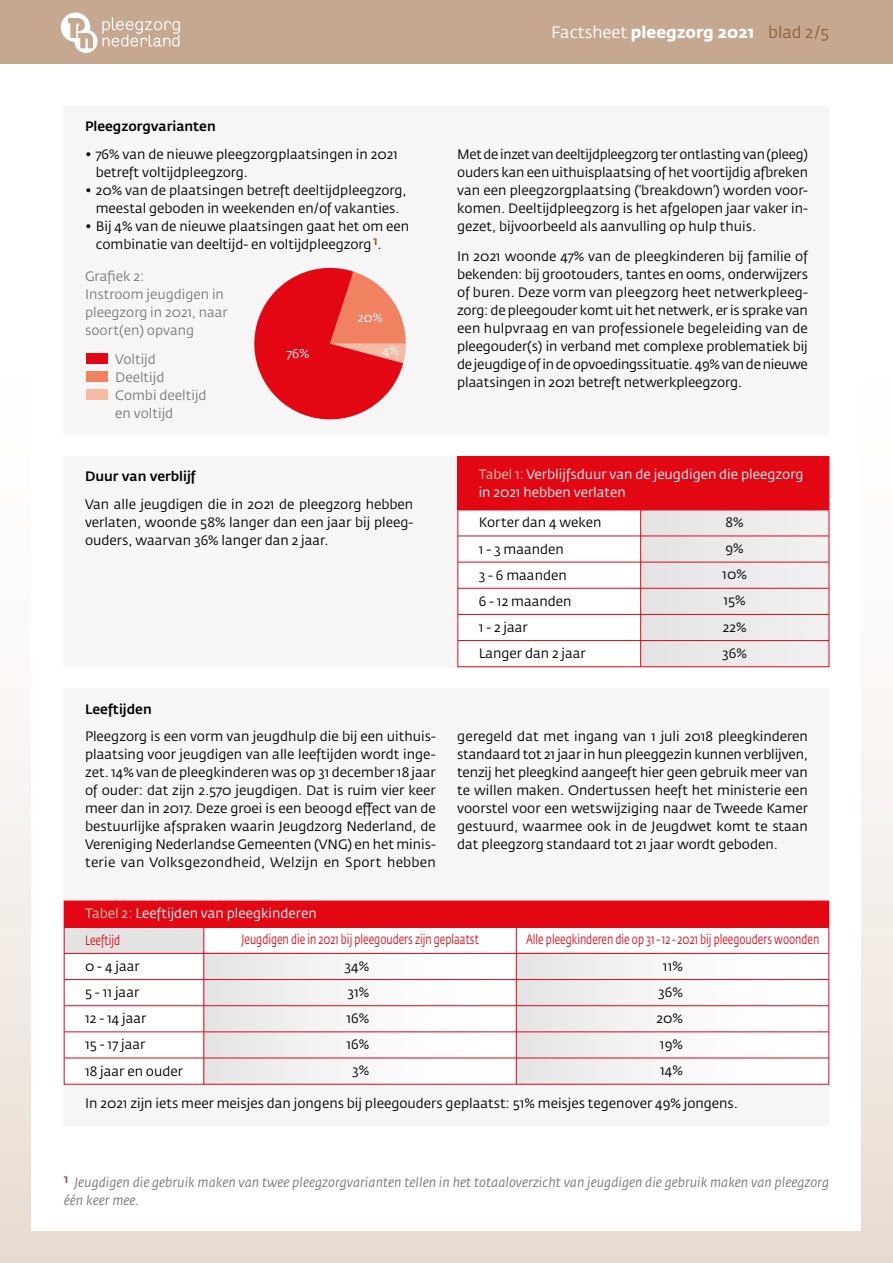
<style>
.page{position:relative;width:893px;height:1263px;background:#fff}
.page>*{position:absolute;margin:0;border:0;box-sizing:border-box;transform-origin:0 0}
.t1{font:700 16.5px "Fedra Sans Std";color:#fff}
.t2{font:13.5px/18px "Fedra Sans Std";color:#000;text-align:justify}
.t3{font:italic 13.5px/18px "Fedra Sans Std";color:#7c7b7b}
.t4{font:13.5px "Fedra Sans Std";color:#e30613;scale:.75 1}
.t5{font:13.5px/18px "Fedra Sans Std";color:#7c7b7b}
.t6{font:13.5px/18px "Fedra Sans Std";color:#fff}
.t7{font:500 13.5px "Fedra Sans Std";color:#000}
.t8{font:12.75px "Fedra Sans Std";color:#fff}
.s1{font-weight:400}
.s2{font-weight:400;color:#936037}
.s3{color:#facfbd}
</style>
<div class="page">
<div style="left:0;top:302px;width:893px;height:961px;background:linear-gradient(to bottom,#fff,#ebe0d7)"></div>
<div style="left:31px;top:70px;width:829px;height:1161px;background:#fff"></div>
<div style="left:0;top:0;width:893px;height:64px;background:#c5a88f"></div>
<div style="left:64px;top:106px;width:765px;height:329px;background:#f6f6f6"></div>
<div style="left:64px;top:688px;width:765px;height:213px;background:#f6f6f6"></div>
<div style="left:64px;top:1084px;width:765px;height:42px;background:#f6f6f6"></div>
<div style="left:64px;top:456px;width:394px;height:211px;background:#f6f6f6"></div>
<div style="left:86px;top:353px;width:21px;height:11px;background:#e30613"></div>
<div style="left:86px;top:371px;width:21px;height:11px;background:#f08262"></div>
<div style="left:86px;top:389px;width:21px;height:11px;background:#f8baa2"></div>
<svg style="left:61px;top:13px;width:119px;height:40px"></svg>
<div style="left:641px;top:510px;width:188px;height:157px;background:#ebebeb"></div>
<div style="left:458px;top:457px;width:371px;height:53px;background:#e30613"></div>
<div style="left:457px;top:456px;width:372px;height:211px;border:1px solid #e30613"></div>
<hr style="left:458px;top:640px;width:371px;height:1px;background:#e30613">
<hr style="left:458px;top:614px;width:371px;height:1px;background:#e30613">
<hr style="left:458px;top:588px;width:371px;height:1px;background:#e30613">
<hr style="left:458px;top:562px;width:371px;height:1px;background:#e30613">
<hr style="left:458px;top:536px;width:371px;height:1px;background:#e30613">
<hr style="left:458px;top:510px;width:371px;height:1px;background:#e30613">
<hr style="left:640px;top:510px;width:1px;height:157px;background:#e30613">
<div style="left:64px;top:928px;width:140px;height:25px;background:#e3e3e3"></div>
<div style="left:204px;top:953px;width:312px;height:131px;background:linear-gradient(to right,#e7e5e5,#fff)"></div>
<div style="left:516px;top:953px;width:313px;height:131px;background:linear-gradient(to right,#e7e5e5,#fff)"></div>
<div style="left:64px;top:901px;width:765px;height:26px;background:#e30613"></div>
<div style="left:64px;top:901px;width:765px;height:183px;border:1px solid #e30613"></div>
<hr style="left:64px;top:1058px;width:765px;height:1px;background:#e30613">
<hr style="left:64px;top:1031px;width:765px;height:1px;background:#e30613">
<hr style="left:64px;top:1005px;width:765px;height:1px;background:#e30613">
<hr style="left:64px;top:979px;width:765px;height:1px;background:#e30613">
<hr style="left:64px;top:953px;width:765px;height:1px;background:#e30613">
<hr style="left:64px;top:927px;width:765px;height:1px;background:#e30613">
<hr style="left:203px;top:927px;width:1px;height:157px;background:#e30613">
<hr style="left:516px;top:927px;width:1px;height:157px;background:#e30613">
<svg style="left:254px;top:267px;width:152px;height:153px"></svg>
<p class="t1" style="left:551px;top:22px;width:280px"><span class="s1">Factsheet</span> pleegzorg 2021 <span class="s2">blad 2/5</span></p>
<p class="t7" style="left:85px;top:118px;width:132px">Pleegzorgvarianten</p>
<p class="t2" style="left:96px;top:145px;width:304px;text-indent:-11px">• 76% van de nieuwe pleegzorgplaatsingen in 2021 betreft voltijdpleegzorg.</p>
<p class="t2" style="left:85px;top:181px;width:323px;text-align:center">• 20% van de plaatsingen betreft deeltijdpleegzorg, meestal geboden in weekenden en/of vakanties.</p>
<p class="t2" style="left:96px;top:217px;width:315px;text-indent:-11px">• Bij 4% van de nieuwe plaatsingen gaat het om een combinatie van deeltijd- en voltijdpleegzorg<sup>1</sup>.</p>
<p class="t5" style="left:85px;top:267px;width:144px">Grafiek 2:<br>Instroom jeugdigen in pleegzorg in 2021, naar soort(en) opvang</p>
<p class="t5" style="left:115px;top:350px;width:93px">Voltijd<br>Deeltijd<br>Combi deeltijd en voltijd</p>
<p class="t7" style="left:85px;top:468px;width:112px">Duur van verblijf</p>
<p class="t8" style="left:358px;top:310px;width:27px">20%</p>
<p class="t8" style="left:286px;top:345px;width:24px">76%</p>
<p class="t8" style="left:382px;top:342px;width:19px">4%</p>
<p class="t2" style="left:85px;top:495px;width:330px">Van alle jeugdigen die in 2021 de pleegzorg hebben verlaten, woonde 58% langer dan een jaar bij pleeg&shy;ouders, waarvan 36% langer dan 2 jaar.</p>
<p class="t7" style="left:85px;top:700px;width:68px">Leeftijden</p>
<p class="t2" style="left:85px;top:727px;width:352px">Pleegzorg is een vorm van jeugdhulp die bij een uithuis&shy;plaatsing voor jeugdigen van alle leeftijden wordt inge&shy;zet. 14% van de pleegkinderen was op 31 december 18 jaar of ouder: dat zijn 2.570 jeugdigen. Dat is ruim vier keer meer dan in 2017. Deze groei is een beoogd effect van de bestuurlijke afspraken waarin Jeugdzorg Nederland, de Vereniging Nederlandse Gemeenten (VNG) en het minis&shy;terie van Volksgezondheid, Welzijn en Sport hebben</p>
<p class="t6" style="left:85px;top:904px;width:233px"><span class="s3">Tabel 2:</span> Leeftijden van pleegkinderen</p>
<p class="t2" style="left:457px;top:145px;width:352px">Met de inzet van deeltijdpleegzorg ter ontlasting van (pleeg) ouders kan een uithuisplaatsing of het voortijdig afbreken van een pleegzorgplaatsing (‘breakdown’) worden voor&shy;komen. Deeltijdpleegzorg is het afgelopen jaar vaker in&shy;gezet, bijvoorbeeld als aanvulling op hulp thuis.</p>
<p class="t2" style="left:457px;top:247px;width:352px">In 2021 woonde 47% van de pleegkinderen bij familie of bekenden: bij grootouders, tantes en ooms, onderwijzers of buren. Deze vorm van pleegzorg heet netwerkpleeg&shy;zorg: de pleegouder komt uit het netwerk, er is sprake van een hulpvraag en van professionele begeleiding van de pleegouder(s) in verband met complexe problematiek bij dejeugdigeofindeopvoedingssituatie.49%vandenieuwe plaatsingen in 2021 betreft netwerkpleegzorg.</p>
<p class="t6" style="left:479px;top:465px;width:326px"><span class="s3">Tabel 1:</span> Verblijfsduur van de jeugdigen die pleegzorg in 2021 hebben verlaten</p>
<p class="t2" style="left:479px;top:514px;width:124px">Korter dan 4 weken</p>
<p class="t2" style="left:725px;top:513px;width:20px">8%</p>
<p class="t2" style="left:479px;top:540px;width:87px">1 - 3 maanden</p>
<p class="t2" style="left:725px;top:539px;width:20px">9%</p>
<p class="t2" style="left:479px;top:566px;width:90px">3 - 6 maanden</p>
<p class="t2" style="left:722px;top:565px;width:26px">10%</p>
<p class="t2" style="left:479px;top:588px;width:109px;line-height:26.1px;text-align:left">6 - 12 maanden<br>1 - 2 jaar<br>Langer dan 2 jaar</p>
<p class="t2" style="left:722px;top:588px;width:26px;line-height:26.1px">15% 22% 36%</p>
<p class="t2" style="left:457px;top:727px;width:353px">geregeld dat met ingang van 1 juli 2018 pleegkinderen standaard tot 21 jaar in hun pleeggezin kunnen verblijven, tenzij het pleegkind aangeeft hier geen gebruik meer van te willen maken. Ondertussen heeft het ministerie een voorstel voor een wetswijziging naar de Tweede Kamer gestuurd, waarmee ook in de Jeugdwet komt te staan dat pleegzorg standaard tot 21 jaar wordt geboden.</p>
<p class="t4" style="left:85px;top:932px;width:48px">Leeftijd</p>
<p class="t4" style="left:241px;top:931px;width:318px">Jeugdigen die in 2021 bij pleegouders zijn geplaatst</p>
<p class="t4" style="left:526px;top:931px;width:392px">Alle pleegkinderen die op 31 - 12 - 2021 bij pleegouders woonden</p>
<p class="t2" style="left:85px;top:957px;width:56px">0-4jaar</p>
<p class="t2" style="left:345px;top:957px;width:26px">34%</p>
<p class="t2" style="left:663px;top:957px;width:21px">11%</p>
<p class="t2" style="left:85px;top:983px;width:56px">5 - 11 jaar</p>
<p class="t2" style="left:347px;top:983px;width:23px">31%</p>
<p class="t2" style="left:658px;top:983px;width:26px">36%</p>
<p class="t2" style="left:85px;top:1005px;width:99px;line-height:26.1px;text-align:left">12 - 14 jaar<br>15 - 17 jaar<br>18 jaar en ouder</p>
<p class="t2" style="left:346px;top:1009px;width:24px">16%</p>
<p class="t2" style="left:656px;top:1009px;width:28px">20%</p>
<p class="t2" style="left:346px;top:1035px;width:24px">16%</p>
<p class="t2" style="left:660px;top:1035px;width:24px">19%</p>
<p class="t2" style="left:352px;top:1061px;width:19px">3%</p>
<p class="t2" style="left:660px;top:1061px;width:24px">14%</p>
<p class="t2" style="left:85px;top:1094px;width:654px">In 2021 zijn iets meer meisjes dan jongens bij pleegouders geplaatst: 51% meisjes tegenover 49% jongens.</p>
<p class="t3" style="left:64px;top:1173px;width:767px"><sup>1</sup> Jeugdigen die gebruik maken van twee pleegzorgvarianten tellen in het totaaloverzicht van jeugdigen die gebruik maken van pleegzorg één keer mee.</p>
</div>
